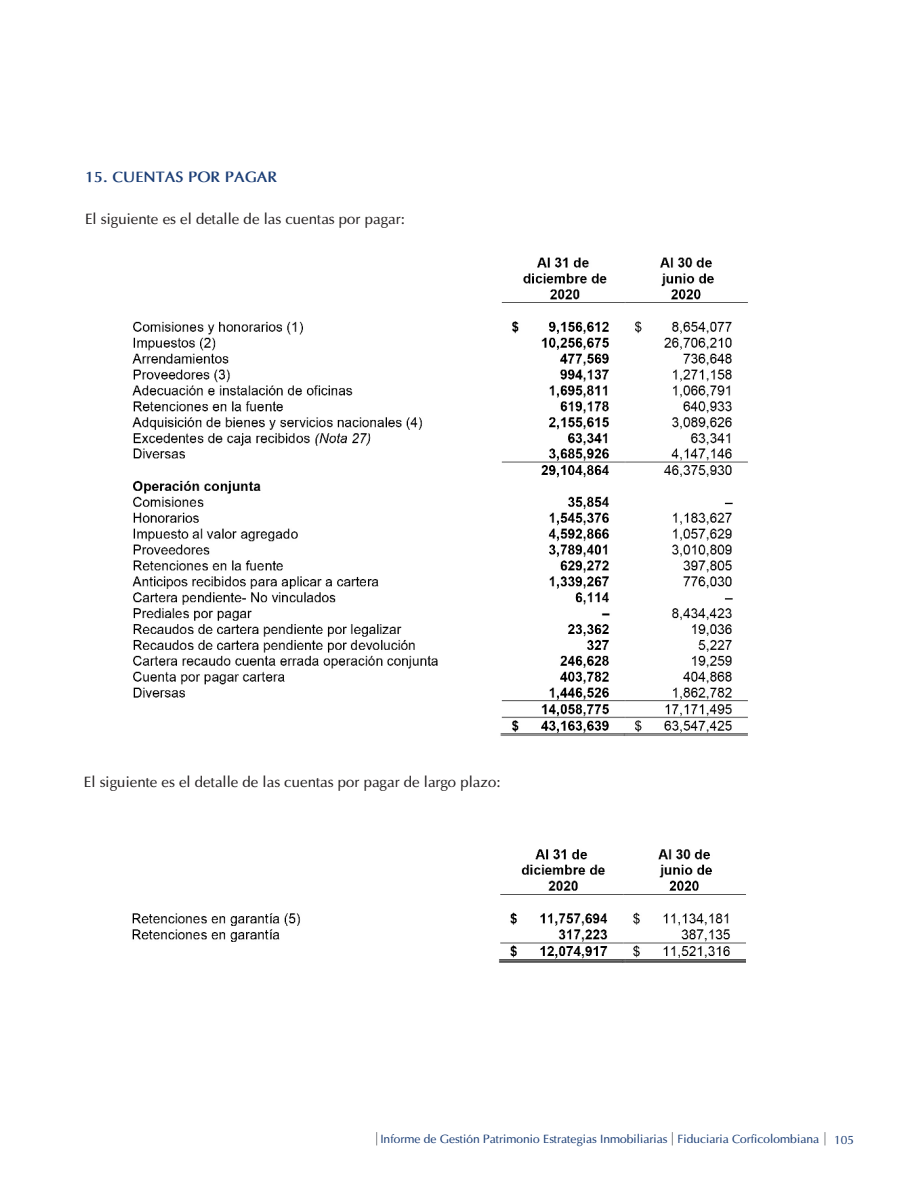
<style>
.page{position:relative;width:918px;height:1188px;background:#fff}
.page>*{position:absolute;margin:0;border:0;box-sizing:border-box;transform-origin:0 0}
.t1{font:15px "Optima";color:#231f20}
.t2{font:700 15px "Optima";color:#1b3e76}
.t3{font:12px "Optima";color:#1b3e76}
</style>
<div class="page">
<svg style="left:824px;top:1132px;width:2px;height:13px"></svg>
<svg style="left:376px;top:1132px;width:1px;height:13px"></svg>
<svg style="left:672px;top:1132px;width:1px;height:13px"></svg>
<img style="left:132px;top:257px;width:616px;height:479px">
<img style="left:132px;top:849px;width:614px;height:114px">
<p class="t2" style="left:85px;top:168px;width:194px">15. CUENTAS POR PAGAR</p>
<p class="t1" style="left:85px;top:210px;width:321px">El siguiente es el detalle de las cuentas por pagar:</p>
<p class="t1" style="left:84px;top:773px;width:418px">El siguiente es el detalle de las cuentas por pagar de largo plazo:</p>
<p class="t3" style="left:380px;top:1133px;width:475px">Informe de Gestión Patrimonio Estrategias Inmobiliarias Fiduciaria Corficolombiana 105</p>
</div>
